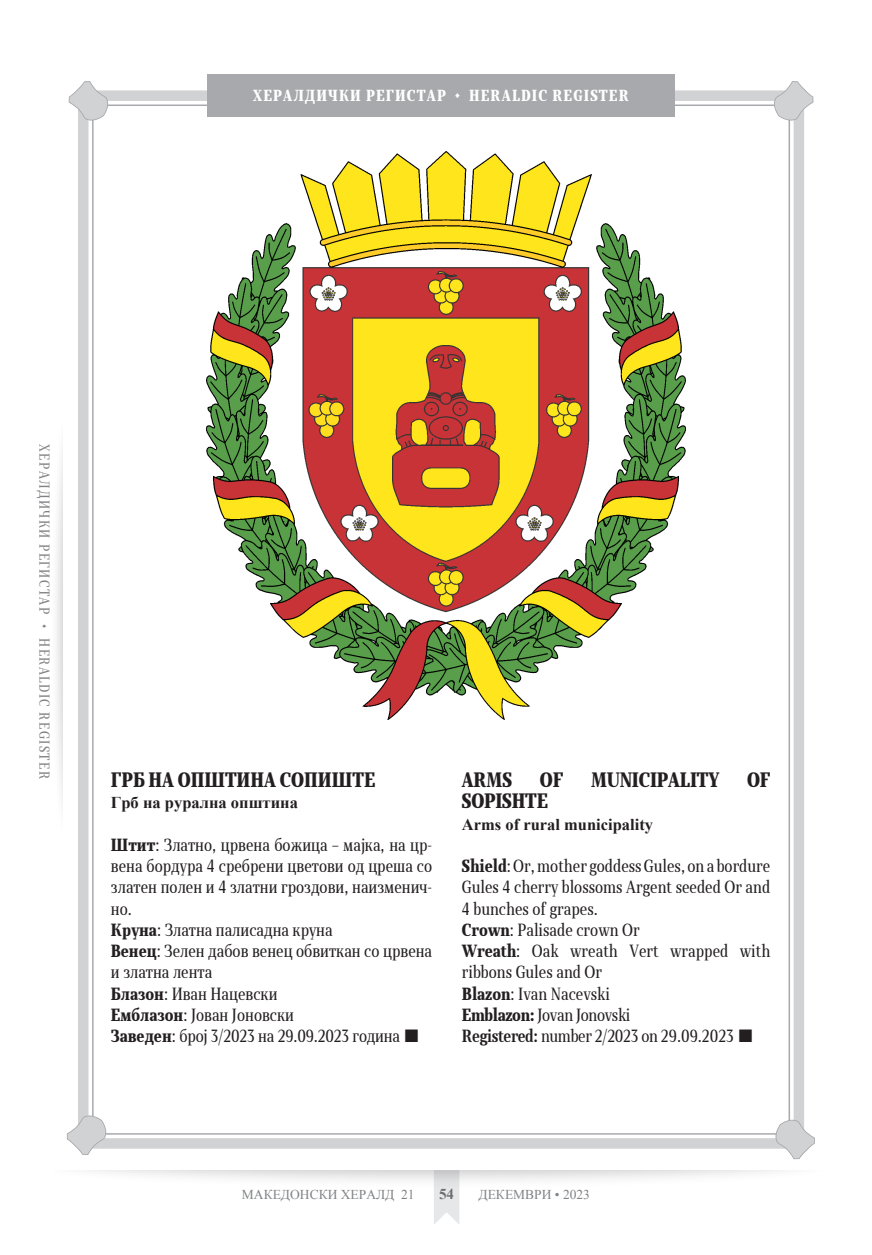
<style>
.page{position:relative;width:872px;height:1255px;background:#fff}
.page>*{position:absolute;margin:0;border:0;box-sizing:border-box;transform-origin:0 0}
.ГЛАВЕН_ТЕКСТ{font:900 19.5px "Skola Serif Cn";letter-spacing:-.01em;color:#231f20}
.Регистер_Сцхоол{font:16.5px/21.3px "Skola Serif Cn";color:#231f20;text-align:justify}
.bzaon{font:16.5px/21.3px "Skola Serif Cn";color:#231f20}
.ГЛАВЕН_ТЕКСТ-2{font:700 16.5px "Times New Roman";color:#231f20}
.Регистер_Сцхоол-2{font:16.5px "Skola Serif Cn";letter-spacing:-.02em;color:#231f20}
.ГЛАВЕН_ТЕКСТ-3{font:16.5px "Skola Serif Cn";letter-spacing:-.02em;color:#231f20}
.СОДРЖИНА{font:900 15px "Skola Serif Cn";letter-spacing:.075em;color:#fff}
._1_ГЛАВЕН_ТЕКСТ{font:700 15px "Times New Roman";color:#6c6d70}
.t1{font:13.5px "Skola Serif Cn";letter-spacing:.1em;color:#808285}
.t2{font:13.5px "Times New Roman";color:#808285}
.s1{font-weight:900}
.s2{font-family:"Arial";font-size:27px}
.s3{font-weight:700}
</style>
<div class="page">
<img style="left:90px;top:1170px;width:692px;height:54px">
<div style="left:78px;top:90px;width:726px;height:1058px;border:10px solid #d1d2d4"></div>
<svg style="left:772px;top:81px;width:41px;height:41px"></svg>
<svg style="left:774px;top:1118px;width:41px;height:41px"></svg>
<svg style="left:69px;top:81px;width:41px;height:41px"></svg>
<svg style="left:67px;top:1113px;width:41px;height:41px"></svg>
<div style="left:207px;top:74px;width:468px;height:43px;background:#a8a9ad"></div>
<img style="left:206px;top:151px;width:479px;height:568px">
<p class="СОДРЖИНА" style="left:253px;top:87px;width:377px">ХЕРАЛДИЧКИ РЕГИСТАР • HERALDIC REGISTER</p>
<p class="t1" style="left:53px;top:444px;width:336px;rotate:90deg">ХЕРАЛДИЧКИ РЕГИСТАР • HERALDIC REGISTER</p>
<p class="ГЛАВЕН_ТЕКСТ" style="left:111px;top:768px;width:266px">ГРБ НА ОПШТИНА СОПИШТЕ</p>
<p class="ГЛАВЕН_ТЕКСТ-2" style="left:111px;top:791px;width:188px">Грб на рурална општина</p>
<p class="Регистер_Сцхоол" style="left:111px;top:834px;width:323px"><span class="s1">Штит</span>: Златно, црвена божица – мајка, на цр&shy;вена бордура 4 сребрени цветови од цреша со златен полен и 4 златни гроздови, наизменич&shy;но.</p>
<p class="bzaon" style="left:111px;top:919px;width:223px"><span class="s1">Круна</span>: Златна палисадна круна</p>
<p class="bzaon" style="left:111px;top:940px;width:323px"><span class="s1">Венец</span>: Зелен дабов венец обвиткан со црвена и златна лента</p>
<p class="Регистер_Сцхоол" style="left:111px;top:982px;width:168px"><span class="s1">Блазон</span>: Иван Нацевски</p>
<p class="Регистер_Сцхоол" style="left:111px;top:1004px;width:185px"><span class="s1">Eмблазон</span>: Јован Јоновски</p>
<p class="Регистер_Сцхоол" style="left:111px;top:1025px;width:310px"><span class="s1">Заведен</span>: број 3/2023 на 29.09.2023 година <span class="s2">■</span></p>
<p class="ГЛАВЕН_ТЕКСТ" style="left:462px;top:768px;width:52px">ARMS</p>
<p class="ГЛАВЕН_ТЕКСТ" style="left:540px;top:768px;width:25px">OF</p>
<p class="ГЛАВЕН_ТЕКСТ" style="left:591px;top:768px;width:129px">MUNICIPALITY</p>
<p class="ГЛАВЕН_ТЕКСТ" style="left:747px;top:768px;width:25px">OF</p>
<p class="ГЛАВЕН_ТЕКСТ" style="left:462px;top:789px;width:88px">SOPISHTE</p>
<p class="ГЛАВЕН_ТЕКСТ-2" style="left:462px;top:812px;width:193px">Arms of rural municipality</p>
<p class="Регистер_Сцхоол" style="left:462px;top:855px;width:310px"><span class="s1">Shield</span>: Or, mother goddess Gules, on a bordure Gules 4 cherry blossoms Argent seeded Or and 4 bunches of grapes.</p>
<p class="Регистер_Сцхоол" style="left:462px;top:919px;width:179px"><span class="s1">Crown</span>: Palisade crown Or</p>
<p class="Регистер_Сцхоол" style="left:462px;top:940px;width:310px"><span class="s1">Wreath</span>: Oak wreath Vert wrapped with ribbons Gules and Or</p>
<p class="Регистер_Сцхоол" style="left:462px;top:982px;width:150px"><span class="s1">Blazon</span>: Ivan Nacevski</p>
<p class="ГЛАВЕН_ТЕКСТ-3" style="left:462px;top:1005px;width:170px"><span class="s1">Emblazon:</span> Jovan Jonovski</p>
<p class="Регистер_Сцхоол-2" style="left:462px;top:1026px;width:293px"><span class="s3">Registered:</span> number 2/2023 on 29.09.2023 <span class="s2">■</span></p>
<p class="t2" style="left:242px;top:1184px;width:174px">МАКЕДОНСКИ ХЕРАЛД 21</p>
<p class="_1_ГЛАВЕН_ТЕКСТ" style="left:439px;top:1183px;width:16px">54</p>
<p class="t2" style="left:478px;top:1184px;width:113px">ДЕКЕМВРИ • 2023</p>
</div>
